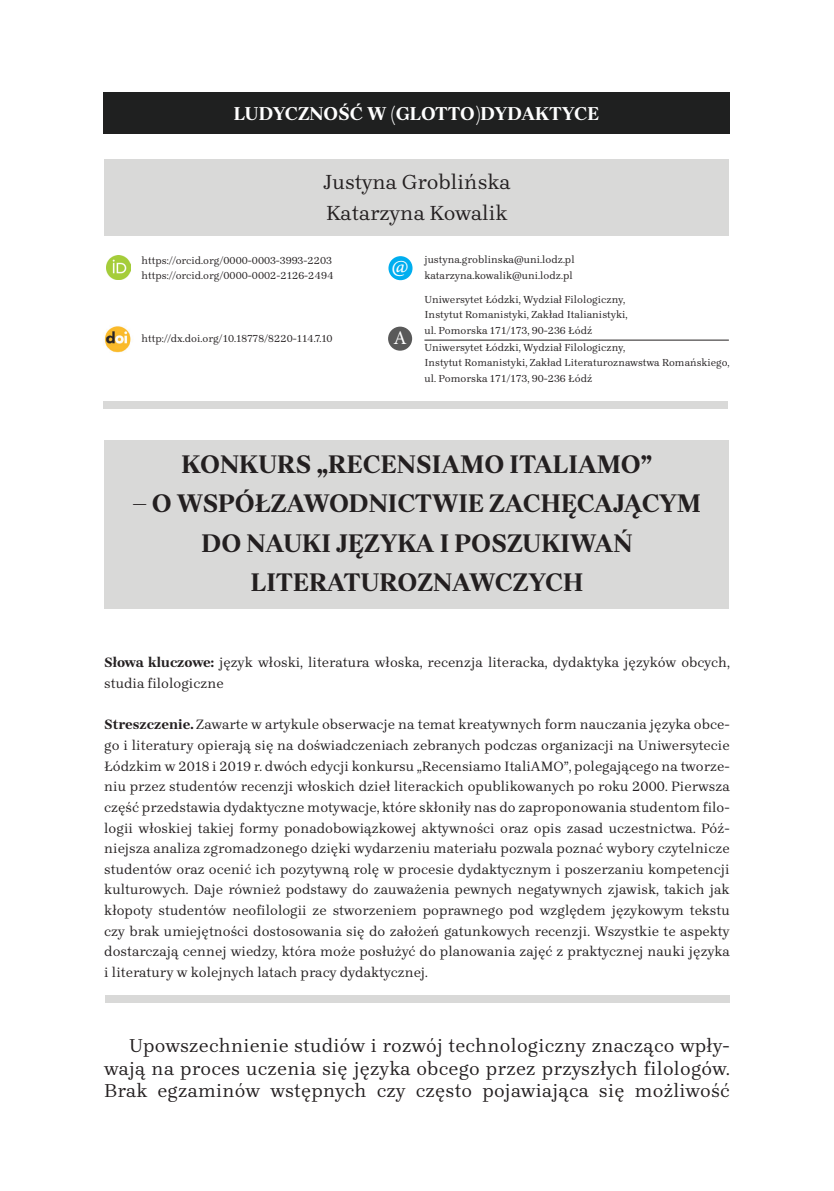
<style>
.page{position:relative;width:834px;height:1191px;background:#fff}
.page>*{position:absolute;margin:0;border:0;box-sizing:border-box;transform-origin:0 0}
.t1{font:700 26.25px/39.4px "Brygada 1918";color:#231f20;text-align:center}
.t2{font:22.75px "Minion Pro";color:#fff}
.t3{font:21px/30.1px "Brygada 1918";color:#231f20}
.t4{font:19.25px/22.4px "Brygada 1918";letter-spacing:.01em;color:#231f20;text-align:justify}
.t5{font:700 19.25px "Brygada 1918";color:#fff}
.t6{font:19.25px "Minion Pro";color:#fff}
.t7{font:14px/20.7px "Brygada 1918";color:#231f20}
.t8{font:10.5px/15.9px "Brygada 1918";color:#231f20}
.s1{font-weight:700}
</style>
<div class="page">
<div style="left:103px;top:92px;width:626px;height:42px;background:#1f2020"></div>
<div style="left:104px;top:440px;width:624px;height:169px;background:#d9d9d8"></div>
<div style="left:104px;top:159px;width:624px;height:77px;background:#d9d9d8"></div>
<img style="left:104px;top:326px;width:27px;height:27px">
<img style="left:106px;top:255px;width:24px;height:25px">
<div style="left:388px;top:256px;width:24px;height:24px;background:#00aeef;border-radius:50%"></div>
<div style="left:388px;top:327px;width:24px;height:24px;background:#595959;border-radius:50%"></div>
<div style="left:103px;top:401px;width:624px;height:8px;background:#d9d9d8"></div>
<div style="left:105px;top:995px;width:624px;height:8px;background:#d9d9d8"></div>
<hr style="left:424px;top:340px;width:304px;height:1px;background:#231f20">
<h3 class="t5" style="left:234px;top:102px;width:366px">LUDYCZNOŚĆ W (GLOTTO)DYDAKTYCE</h3>
<h3 class="t3" style="left:323px;top:169px;width:188px">Justyna Groblińska<br>Katarzyna Kowalik</h3>
<p class="t8" style="left:141px;top:253px;width:192px">https://orcid.org/0000-0003-3993-2203</p>
<p class="t8" style="left:141px;top:268px;width:194px">https://orcid.org/0000-0002-2126-2494</p>
<p class="t8" style="left:141px;top:332px;width:193px">http://dx.doi.org/10.18778/8220-114.7.10</p>
<h2 class="t2" style="left:391px;top:251px;width:19px">@</h2>
<h3 class="t6" style="left:393px;top:325px;width:15px">A</h3>
<p class="t8" style="left:424px;top:253px;width:152px">justyna.groblinska@uni.lodz.pl</p>
<p class="t8" style="left:424px;top:292px;width:306px">Uniwersytet Łódzki, Wydział Filologiczny,<br>Instytut Romanistyki, Zakład Italianistyki,<br>ul. Pomorska 171/173, 90-236 Łódź<br>Uniwersytet Łódzki, Wydział Filologiczny,<br>Instytut Romanistyki, Zakład Literaturoznawstwa Romańskiego, ul. Pomorska 171/173, 90-236 Łódź</p>
<p class="t8" style="left:424px;top:268px;width:150px">katarzyna.kowalik@uni.lodz.pl</p>
<h1 class="t1" style="left:182px;top:447px;width:472px">KONKURS „RECENSIAMO ITALIAMO”</h1>
<h1 class="t1" style="left:133px;top:486px;width:569px">– O WSPÓŁZAWODNICTWIE ZACHĘCAJĄCYM<br>DO NAUKI JĘZYKA I POSZUKIWAŃ<br>LITERATUROZNAWCZYCH</h1>
<p class="t7" style="left:104px;top:652px;width:627px"><span class="s1">Słowa kluczowe:</span> język włoski, literatura włoska, recenzja literacka, dydaktyka języków obcych, studia filologiczne</p>
<p class="t7" style="left:104px;top:715px;width:627px;text-align:justify"><span class="s1">Streszczenie.</span> Zawarte w artykule obserwacje na temat kreatywnych form nauczania języka obce&shy;go i literatury opierają się na doświadczeniach zebranych podczas organizacji na Uniwersytecie Łódzkim w 2018 i 2019 r. dwóch edycji konkursu „Recensiamo ItaliAMO”, polegającego na tworze&shy;niu przez studentów recenzji włoskich dzieł literackich opublikowanych po roku 2000. Pierwsza część przedstawia dydaktyczne motywacje, które skłoniły nas do zaproponowania studentom filo&shy;logii włoskiej takiej formy ponadobowiązkowej aktywności oraz opis zasad uczestnictwa. Póź&shy;niejsza analiza zgromadzonego dzięki wydarzeniu materiału pozwala poznać wybory czytelnicze studentów oraz ocenić ich pozytywną rolę w procesie dydaktycznym i poszerzaniu kompetencji kulturowych. Daje również podstawy do zauważenia pewnych negatywnych zjawisk, takich jak kłopoty studentów neofilologii ze stworzeniem poprawnego pod względem językowym tekstu czy brak umiejętności dostosowania się do założeń gatunkowych recenzji. Wszystkie te aspekty dostarczają cennej wiedzy, która może posłużyć do planowania zajęć z praktycznej nauki języka i literatury w kolejnych latach pracy dydaktycznej.</p>
<h3 class="t4" style="left:104px;top:1036px;width:627px;text-indent:25px">Upowszechnienie studiów i rozwój technologiczny znacząco wpły&shy;wają na proces uczenia się języka obcego przez przyszłych filologów.<br>Brak egzaminów wstępnych czy często pojawiająca się możliwość</h3>
</div>
